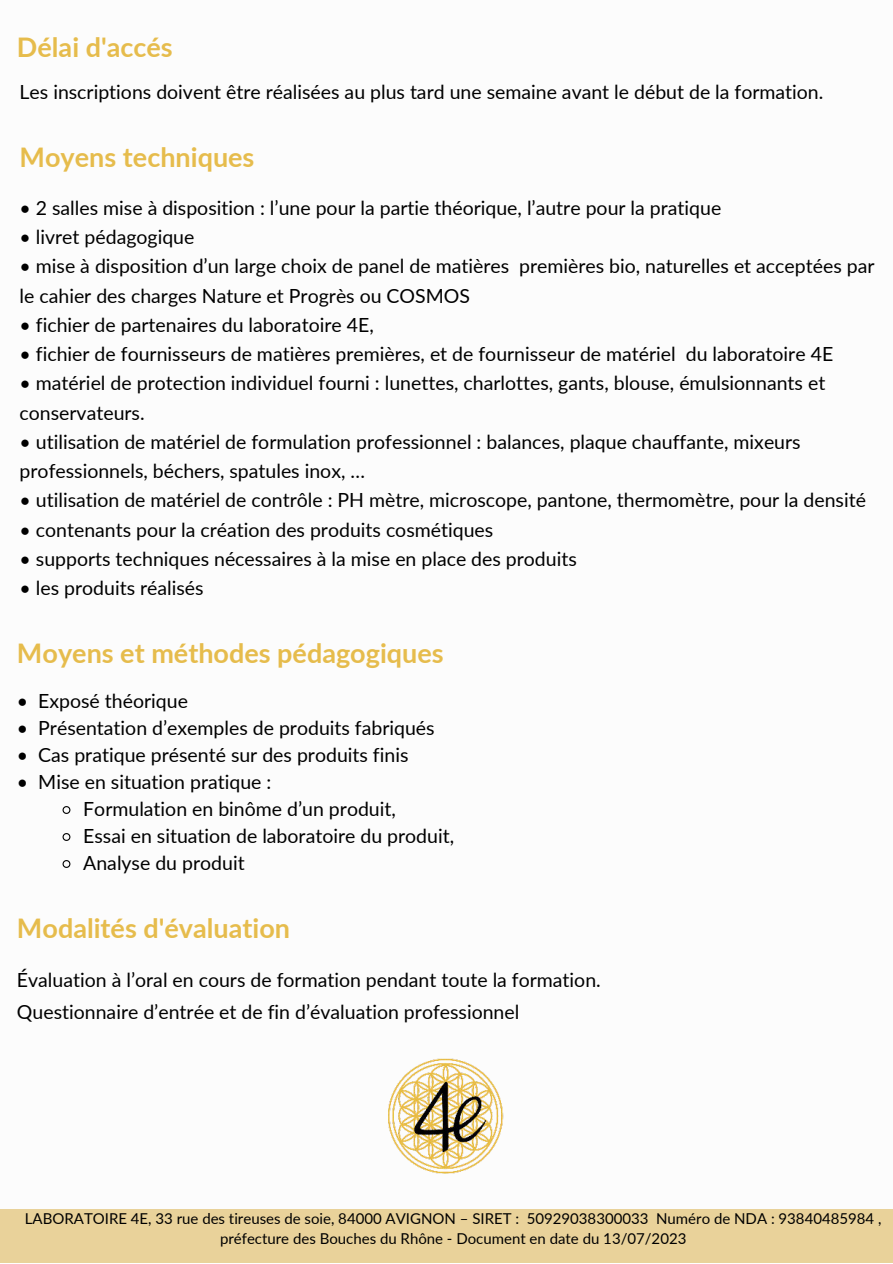
<style>
.page{position:relative;width:893px;height:1264px;background:#fff}
.page>*{position:absolute;margin:0;border:0;box-sizing:border-box;transform-origin:0 0}
.t1{font:700 27px "Lato";color:#e6bc4c}
.t2{font:19.5px/29.2px "Lato";color:#000}
.t3{font:15px/20.2px "Lato";color:#000;text-align:center}
</style>
<div class="page">
<div style="left:0;top:1209px;width:892px;height:53px;background:#e9d29a"></div>
<img style="left:388px;top:1058px;width:116px;height:116px">
<svg style="left:62px;top:806px;width:9px;height:8px"></svg>
<svg style="left:62px;top:833px;width:9px;height:8px"></svg>
<svg style="left:62px;top:860px;width:9px;height:8px"></svg>
<h1 class="t1" style="left:17px;top:27px;width:157px">Délai d'accés</h1>
<p class="t2" style="left:20px;top:77px;width:805px">Les inscriptions doivent être réalisées au plus tard une semaine avant le début de la formation.</p>
<h1 class="t1" style="left:20px;top:138px;width:236px">Moyens techniques</h1>
<p class="t2" style="left:20px;top:192px;width:703px">• 2 salles mise à disposition : l’une pour la partie théorique, l’autre pour la pratique</p>
<p class="t2" style="left:20px;top:221px;width:176px">• livret pédagogique</p>
<p class="t2" style="left:20px;top:251px;width:856px">• mise à disposition d’un large choix de panel de matières premières bio, naturelles et acceptées par le cahier des charges Nature et Progrès ou COSMOS</p>
<p class="t2" style="left:20px;top:309px;width:355px">• fichier de partenaires du laboratoire 4E,</p>
<p class="t2" style="left:20px;top:338px;width:815px">• fichier de fournisseurs de matières premières, et de fournisseur de matériel du laboratoire 4E</p>
<p class="t2" style="left:20px;top:368px;width:807px">• matériel de protection individuel fourni : lunettes, charlottes, gants, blouse, émulsionnants et conservateurs.</p>
<p class="t2" style="left:20px;top:426px;width:782px">• utilisation de matériel de formulation professionnel : balances, plaque chauffante, mixeurs professionnels, béchers, spatules inox, …</p>
<p class="t2" style="left:20px;top:485px;width:847px">• utilisation de matériel de contrôle : PH mètre, microscope, pantone, thermomètre, pour la densité</p>
<p class="t2" style="left:20px;top:514px;width:475px">• contenants pour la création des produits cosmétiques</p>
<p class="t2" style="left:20px;top:543px;width:558px">• supports techniques nécessaires à la mise en place des produits</p>
<p class="t2" style="left:20px;top:572px;width:185px">• les produits réalisés</p>
<h1 class="t1" style="left:17px;top:633px;width:428px">Moyens et méthodes pédagogiques</h1>
<p class="t2" style="left:17px;top:685px;width:172px">• Exposé théorique</p>
<p class="t2" style="left:17px;top:712px;width:419px">• Présentation d’exemples de produits fabriqués</p>
<p class="t2" style="left:17px;top:739px;width:393px">• Cas pratique présenté sur des produits finis</p>
<p class="t2" style="left:17px;top:766px;width:256px">• Mise en situation pratique :</p>
<p class="t2" style="left:83px;top:794px;width:372px;line-height:27px">Formulation en binôme d’un produit,<br>Essai en situation de laboratoire du produit,<br>Analyse du produit</p>
<h1 class="t1" style="left:17px;top:908px;width:274px">Modalités d'évaluation</h1>
<p class="t2" style="left:17px;top:963px;width:585px;line-height:31.5px">Évaluation à l’oral en cours de formation pendant toute la formation.<br>Questionnaire d’entrée et de fin d’évaluation professionnel</p>
<p class="t3" style="left:25px;top:1207px;width:857px">LABORATOIRE 4E, 33 rue des tireuses de soie, 84000 AVIGNON – SIRET : 50929038300033 Numéro de NDA : 93840485984 , préfecture des Bouches du Rhône - Document en date du 13/07/2023</p>
</div>
